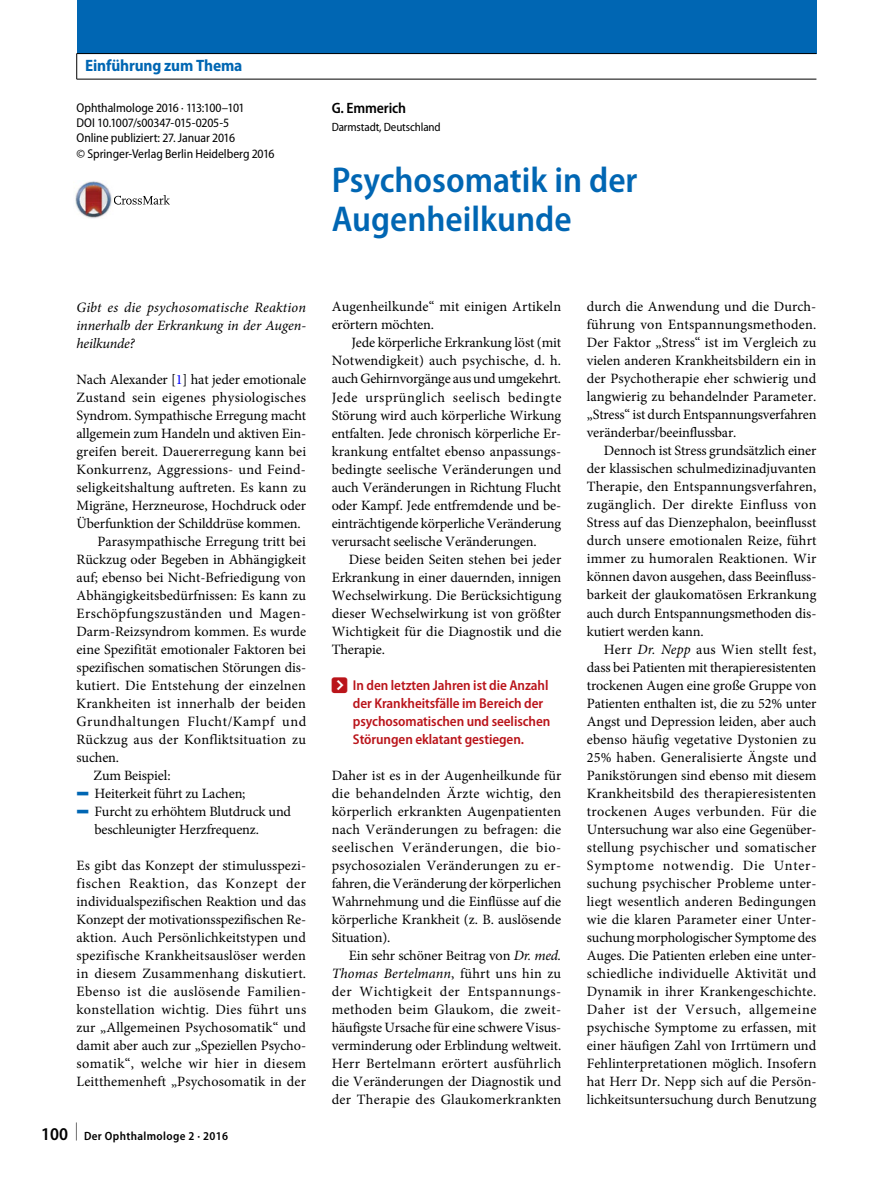
<style>
.page{position:relative;width:893px;height:1187px;background:#fff}
.page>*{position:absolute;margin:0;border:0;box-sizing:border-box;transform-origin:0 0}
.t1{font:600 semi-condensed 36px/39px "Myriad Pro";color:#0066b3}
.t2{font:700 semi-condensed 16.5px "Myriad Pro";letter-spacing:-.005em;color:#0066b3}
.t3{font:600 semi-condensed 15px "Myriad Pro";letter-spacing:-.01em;color:#000}
.t4{font:14.25px/18px "Minion Pro";color:#000;text-align:justify}
.t5{font:600 semi-condensed 14.25px/18px "Myriad Pro";letter-spacing:-.005em;color:#ba141a}
.t6{font:italic 14.25px/18px "Minion Pro";letter-spacing:-.01em;color:#000;text-align:justify}
.t7{font:14.25px "Minion Pro";letter-spacing:.02em;color:#000}
.t8{font:14.25px "Minion Pro";letter-spacing:.025em;color:#000}
.t9{font:14.25px "Minion Pro";letter-spacing:.03em;color:#000}
.t10{font:14.25px "Minion Pro";letter-spacing:.04em;color:#000}
.t11{font:semi-condensed 12.75px/15.3px "Myriad Pro";letter-spacing:-.005em;color:#000}
.t12{font:600 semi-condensed 12px "Myriad Pro";letter-spacing:.03em;color:#000}
.t13{font:semi-condensed 12px "Myriad Pro";letter-spacing:-.01em;color:#000}
.s1{color:#00f}
.s2{font-family:"Blik Buttons";color:#0066b3}
.s3{font-size:18px}
.s4{font-family:"Blik Buttons";font-weight:400;font-stretch:normal}
.s5{font-style:italic}
</style>
<div class="page">
<svg style="left:114px;top:195px;width:56px;height:9px"></svg>
<img style="left:75px;top:181px;width:37px;height:37px">
<div style="left:77px;top:0;width:739px;height:53px;background:#0066b3"></div>
<hr style="left:77px;top:53px;width:739px;height:1px;background:#000">
<hr style="left:77px;top:79px;width:739px;height:1px;background:#000">
<svg style="left:76px;top:54px;width:1px;height:25px"></svg>
<p class="t2" style="left:85px;top:57px;width:159px">Einführung zum Thema</p>
<p class="t11" style="left:77px;top:100px;width:200px">Ophthalmologe 2016 · 113:100–101<br>DOI 10.1007/s00347-015-0205-5<br>Online publiziert: 27. Januar 2016<br>© Springer-Verlag Berlin Heidelberg 2016</p>
<p class="t6" style="left:77px;top:298px;width:231px">Gibt es die psychosomatische Reaktion innerhalb der Erkrankung in der Augen&shy;heilkunde?</p>
<p class="t4" style="left:77px;top:370px;width:231px">Nach Alexander [<span class="s1">1</span>] hat jeder emotionale</p>
<p class="t8" style="left:77px;top:387px;width:231px">Zustand sein eigenes physiologisches</p>
<p class="t4" style="left:77px;top:406px;width:231px">Syndrom. Sympathische Erregung macht</p>
<p class="t4" style="left:77px;top:424px;width:231px">allgemein zum Handeln und aktiven Ein-</p>
<p class="t4" style="left:77px;top:442px;width:231px">greifen bereit. Dauererregung kann bei</p>
<p class="t4" style="left:77px;top:460px;width:231px">Konkurrenz, Aggressions- und Feind-</p>
<p class="t4" style="left:77px;top:478px;width:231px">seligkeitshaltung auftreten. Es kann zu</p>
<p class="t4" style="left:77px;top:496px;width:231px">Migräne, Herzneurose, Hochdruck oder</p>
<p class="t4" style="left:77px;top:514px;width:226px">Überfunktion der Schilddrüse kommen.</p>
<p class="t4" style="left:98px;top:532px;width:210px">Parasympathische Erregung tritt bei</p>
<p class="t4" style="left:77px;top:550px;width:231px">Rückzug oder Begeben in Abhängigkeit</p>
<p class="t4" style="left:77px;top:568px;width:231px">auf; ebenso bei Nicht-Befriedigung von</p>
<p class="t4" style="left:77px;top:586px;width:231px">Abhängigkeitsbedürfnissen: Es kann zu</p>
<p class="t9" style="left:77px;top:603px;width:231px">Erschöpfungszuständen und Magen-</p>
<p class="t4" style="left:77px;top:622px;width:231px">Darm-Reizsyndrom kommen. Es wurde</p>
<p class="t4" style="left:77px;top:640px;width:231px">eine Spezifität emotionaler Faktoren bei</p>
<p class="t4" style="left:77px;top:658px;width:231px">spezifischen somatischen Störungen dis-</p>
<p class="t4" style="left:77px;top:676px;width:231px">kutiert. Die Entstehung der einzelnen</p>
<p class="t7" style="left:77px;top:693px;width:231px">Krankheiten ist innerhalb der beiden</p>
<p class="t10" style="left:77px;top:711px;width:231px">Grundhaltungen Flucht/Kampf und</p>
<p class="t7" style="left:77px;top:729px;width:231px">Rückzug aus der Konfliktsituation zu</p>
<p class="t4" style="left:77px;top:748px;width:44px">suchen.</p>
<p class="t4" style="left:94px;top:766px;width:79px">Zum Beispiel:</p>
<p class="t4" style="left:77px;top:784px;width:171px"><span class="s2">5</span> Heiterkeit führt zu Lachen;</p>
<p class="t4" style="left:77px;top:802px;width:216px"><span class="s2">5</span> Furcht zu erhöhtem Blutdruck und</p>
<p class="t4" style="left:95px;top:820px;width:166px">beschleunigter Herzfrequenz.</p>
<p class="t4" style="left:77px;top:856px;width:231px">Es gibt das Konzept der stimulusspezi&shy;fischen Reaktion, das Konzept der individualspezifischen Reaktion und das Konzept der motivationsspezifischen Re&shy;aktion. Auch Persönlichkeitstypen und spezifische Krankheitsauslöser werden in diesem Zusammenhang diskutiert.<br>Ebenso ist die auslösende Familien&shy;konstellation wichtig. Dies führt uns zur „Allgemeinen Psychosomatik“ und damit aber auch zur „Speziellen Psycho&shy;somatik“, welche wir hier in diesem Leitthemenheft „Psychosomatik in der</p>
<p class="t12" style="left:41px;top:1129px;width:189px"><span class="s3">100 </span><sup>|</sup> Der Ophthalmologe 2 · 2016</p>
<p class="t3" style="left:332px;top:100px;width:76px">G. Emmerich</p>
<p class="t13" style="left:332px;top:121px;width:111px">Darmstadt, Deutschland</p>
<h1 class="t1" style="left:332px;top:161px;width:307px">Psychosomatik in der<br>Augenheilkunde</h1>
<p class="t4" style="left:332px;top:298px;width:231px">Augenheilkunde“ mit einigen Artikeln erörtern möchten.</p>
<p class="t4" style="left:332px;top:334px;width:231px;text-indent:20px">Jede körperliche Erkrankung löst (mit Notwendigkeit) auch psychische, d. h. auch Gehirnvorgänge aus und umgekehrt.<br>Jede ursprünglich seelisch bedingte Störung wird auch körperliche Wirkung entfalten. Jede chronisch körperliche Er&shy;krankung entfaltet ebenso anpassungs&shy;bedingte seelische Veränderungen und auch Veränderungen in Richtung Flucht oder Kampf. Jede entfremdende und be&shy;einträchtigende körperliche Veränderung verursacht seelische Veränderungen.</p>
<p class="t4" style="left:332px;top:550px;width:231px;text-indent:17px">Diese beiden Seiten stehen bei jeder Erkrankung in einer dauernden, innigen Wechselwirkung. Die Berücksichtigung dieser Wechselwirkung ist von größter Wichtigkeit für die Diagnostik und die Therapie.</p>
<p class="t5" style="left:353px;top:676px;width:199px;text-indent:-21px"><span class="s4">D</span> In den letzten Jahren ist die Anzahl der Krankheitsfälle im Bereich der psychosomatischen und seelischen Störungen eklatant gestiegen.</p>
<p class="t4" style="left:332px;top:766px;width:231px">Daher ist es in der Augenheilkunde für die behandelnden Ärzte wichtig, den körperlich erkrankten Augenpatienten nach Veränderungen zu befragen: die seelischen Veränderungen, die bio&shy;psychosozialen Veränderungen zu er&shy;fahren, die Veränderung der körperlichen Wahrnehmung und die Einflüsse auf die körperliche Krankheit (z. B. auslösende Situation).</p>
<p class="t4" style="left:332px;top:946px;width:231px;text-indent:17px">Ein sehr schöner Beitrag von <span class="s5">Dr. med.<br>Thomas Bertelmann</span>, führt uns hin zu der Wichtigkeit der Entspannungs&shy;methoden beim Glaukom, die zweit&shy;häufigste Ursache für eine schwere Visus&shy;verminderung oder Erblindung weltweit.<br>Herr Bertelmann erörtert ausführlich die Veränderungen der Diagnostik und der Therapie des Glaukomerkrankten</p>
<p class="t4" style="left:587px;top:298px;width:231px">durch die Anwendung und die Durch&shy;führung von Entspannungsmethoden.<br>Der Faktor „Stress“ ist im Vergleich zu vielen anderen Krankheitsbildern ein in der Psychotherapie eher schwierig und langwierig zu behandelnder Parameter. „Stress“ ist durch Entspannungsverfahren veränderbar/beeinflussbar.</p>
<p class="t4" style="left:587px;top:442px;width:231px;text-indent:17px">Dennoch ist Stress grundsätzlich einer der klassischen schulmedizinadjuvanten Therapie, den Entspannungsverfahren, zugänglich. Der direkte Einfluss von Stress auf das Dienzephalon, beeinflusst durch unsere emotionalen Reize, führt immer zu humoralen Reaktionen. Wir können davon ausgehen, dass Beeinfluss&shy;barkeit der glaukomatösen Erkrankung auch durch Entspannungsmethoden dis&shy;kutiert werden kann.</p>
<p class="t4" style="left:587px;top:640px;width:231px;text-indent:17px">Herr <span class="s5">Dr. Nepp</span> aus Wien stellt fest, dass bei Patienten mit therapieresistenten trockenen Augen eine große Gruppe von Patienten enthalten ist, die zu 52% unter Angst und Depression leiden, aber auch ebenso häufig vegetative Dystonien zu 25% haben. Generalisierte Ängste und Panikstörungen sind ebenso mit diesem Krankheitsbild des therapieresistenten trockenen Auges verbunden. Für die Untersuchung war also eine Gegenüber&shy;stellung psychischer und somatischer Symptome notwendig. Die Unter&shy;suchung psychischer Probleme unter&shy;liegt wesentlich anderen Bedingungen wie die klaren Parameter einer Unter&shy;suchung morphologischer Symptome des Auges. Die Patienten erleben eine unter&shy;schiedliche individuelle Aktivität und Dynamik in ihrer Krankengeschichte.<br>Daher ist der Versuch, allgemeine psychische Symptome zu erfassen, mit einer häufigen Zahl von Irrtümern und Fehlinterpretationen möglich. Insofern hat Herr Dr. Nepp sich auf die Persön&shy;lichkeitsuntersuchung durch Benutzung</p>
</div>
